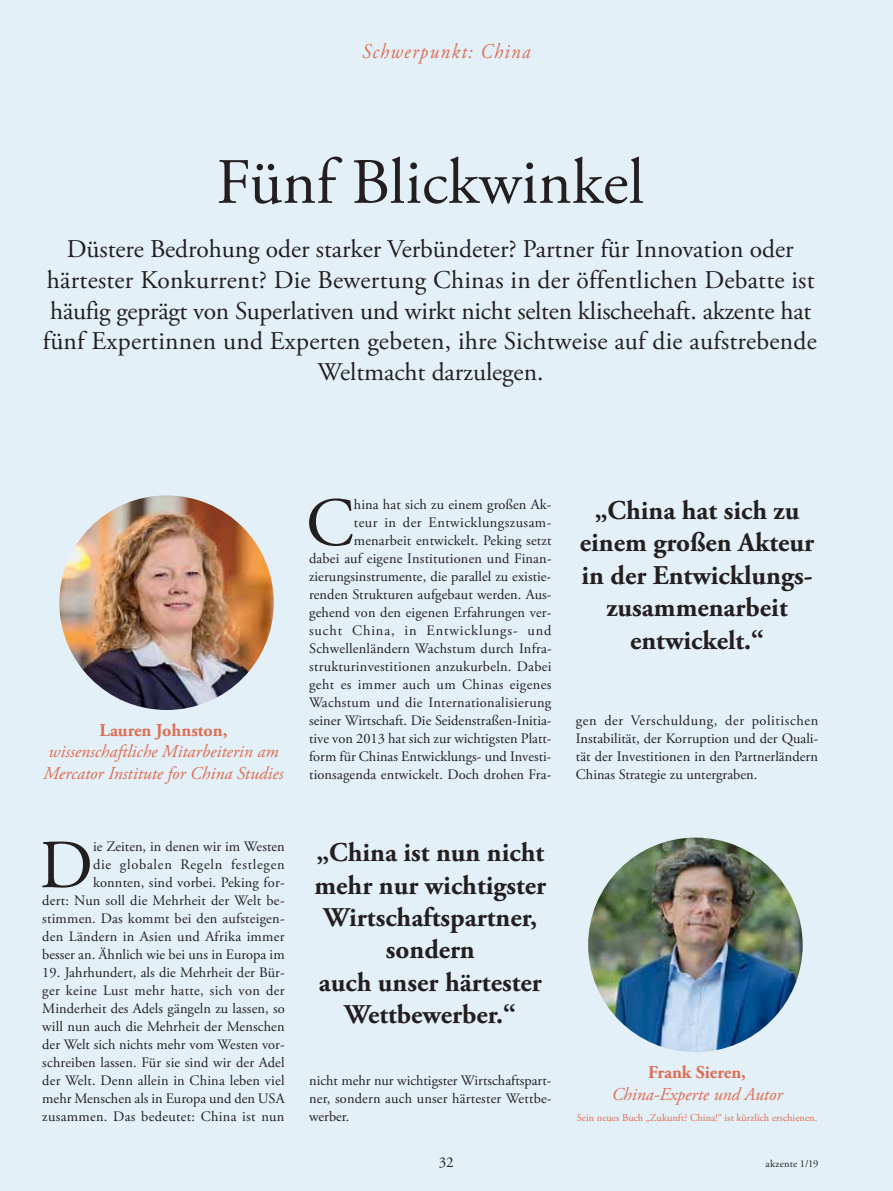
<style>
.page{position:relative;width:893px;height:1191px;background:#fff}
.page>*{position:absolute;margin:0;border:0;box-sizing:border-box;transform-origin:0 0}
.t1{font:68.7px "Adobe Garamond Pro";color:#231f20}
.t2{font:64.5px "Adobe Garamond Pro";color:#231f20}
.t3{font:700 27px/32.4px "Adobe Garamond Pro";color:#231f20;text-align:center}
.t4{font:25.5px/30.6px "Adobe Garamond Pro";color:#231f20;text-align:center}
.t5{font:italic 21px "Adobe Garamond Pro";letter-spacing:.075em;color:#dd6d54;scale:.9 1}
.t6{font:italic 18px/21.6px "Adobe Garamond Pro";color:#dd6d54}
.t7{font:700 18px "Adobe Garamond Pro";color:#dd6d54}
.t8{font:15px "Adobe Garamond Pro";color:#231f20}
.t9{font:14.4px/18px "Adobe Garamond Pro";letter-spacing:.01em;color:#231f20;text-align:justify}
.t10{font:10.5px "Adobe Garamond Pro";color:#dd6d54}
.t11{font:10.5px "Adobe Garamond Pro";letter-spacing:.015em;color:#231f20}
</style>
<div class="page">
<div style="left:0;top:0;width:893px;height:1190px;background:#e3f0f7"></div>
<img style="left:588px;top:837px;width:215px;height:215px;border-radius:50%">
<img style="left:59px;top:495px;width:215px;height:215px;border-radius:50%">
<h3 class="t5" style="left:362px;top:43px;width:189px">Schwerpunkt: China</h3>
<h2 class="t2" style="left:216px;top:156px;width:430px">Fünf Blickwinkel</h2>
<p class="t4" style="left:43px;top:236px;width:776px">Düstere Bedrohung oder starker Verbündeter? Partner für Innovation oder härtester Konkurrent? Die Bewertung Chinas in der öffentlichen Debatte ist häufig geprägt von Superlativen und wirkt nicht selten klischeehaft. akzente hat fünf Expertinnen und Experten gebeten, ihre Sichtweise auf die aufstrebende Weltmacht darzulegen.</p>
<p class="t7" style="left:99px;top:722px;width:130px">Lauren Johnston,</p>
<p class="t6" style="left:43px;top:742px;width:242px">wissenschaftliche Mitarbeiterin am<br>Mercator Institute for China Studies</p>
<p class="t9" style="left:42px;top:838px;width:244px;text-align:right">ie Zeiten, in denen wir im Westen<br>die globalen Regeln festlegen konnten, sind vorbei. Peking for-<br>dert: Nun soll die Mehrheit der Welt be&shy;stimmen. Das kommt bei den aufsteigen&shy;den Ländern in Asien und Afrika immer besser an. Ähnlich wie bei uns in Europa im</p>
<p class="t9" style="left:42px;top:964px;width:244px">19. Jahrhundert, als die Mehrheit der Bür&shy;ger keine Lust mehr hatte, sich von der Minderheit des Adels gängeln zu lassen, so will nun auch die Mehrheit der Menschen der Welt sich nichts mehr vom Westen vor&shy;schreiben lassen. Für sie sind wir der Adel der Welt. Denn allein in China leben viel mehr Menschen als in Europa und den USA zusammen. Das bedeutet: China ist nun</p>
<h1 class="t1" style="left:39px;top:837px;width:55px">D</h1>
<h1 class="t1" style="left:306px;top:495px;width:49px">C</h1>
<p class="t9" style="left:309px;top:496px;width:244px;text-align:right">hina hat sich zu einem großen Ak-<br>teur in der Entwicklungszusam&shy;menarbeit entwickelt. Peking setzt<br>dabei auf eigene Institutionen und Finan&shy;zierungsinstrumente, die parallel zu existie&shy;renden Strukturen aufgebaut werden. Aus&shy;gehend von den eigenen Erfahrungen ver&shy;sucht China, in Entwicklungs- und Schwellenländern Wachstum durch Infra&shy;strukturinvestitionen anzukurbeln. Dabei geht es immer auch um Chinas eigenes Wachstum und die Internationalisierung seiner Wirtschaft. Die Seidenstraßen-Initia&shy;tive von 2013 hat sich zur wichtigsten Platt&shy;form für Chinas Entwicklungs- und Investi&shy;tionsagenda entwickelt. Doch drohen Fra-</p>
<h3 class="t3" style="left:314px;top:838px;width:233px">„China ist nun nicht mehr nur wichtigster<br>Wirtschaftspartner, sondern<br>auch unser härtester<br>Wettbewerber.“</h3>
<p class="t9" style="left:309px;top:1072px;width:244px">nicht mehr nur wichtigster Wirtschaftspart&shy;ner, sondern auch unser härtester Wettbe&shy;werber.</p>
<h3 class="t3" style="left:580px;top:496px;width:236px">„China hat sich zu einem großen Akteur in der Entwicklungs&shy;zusammenarbeit entwickelt.“</h3>
<p class="t9" style="left:576px;top:712px;width:244px">gen der Verschuldung, der politischen Instabilität, der Korruption und der Quali&shy;tät der Investitionen in den Partnerländern Chinas Strategie zu untergraben.</p>
<p class="t7" style="left:648px;top:1064px;width:99px">Frank Sieren,</p>
<p class="t6" style="left:612px;top:1084px;width:172px">China-Experte und Autor</p>
<p class="t10" style="left:577px;top:1113px;width:242px">Sein neues Buch „Zukunft? China!“ ist kürzlich erschienen.</p>
<p class="t8" style="left:439px;top:1155px;width:16px">32</p>
<p class="t11" style="left:765px;top:1159px;width:54px">akzente 1/19</p>
</div>
